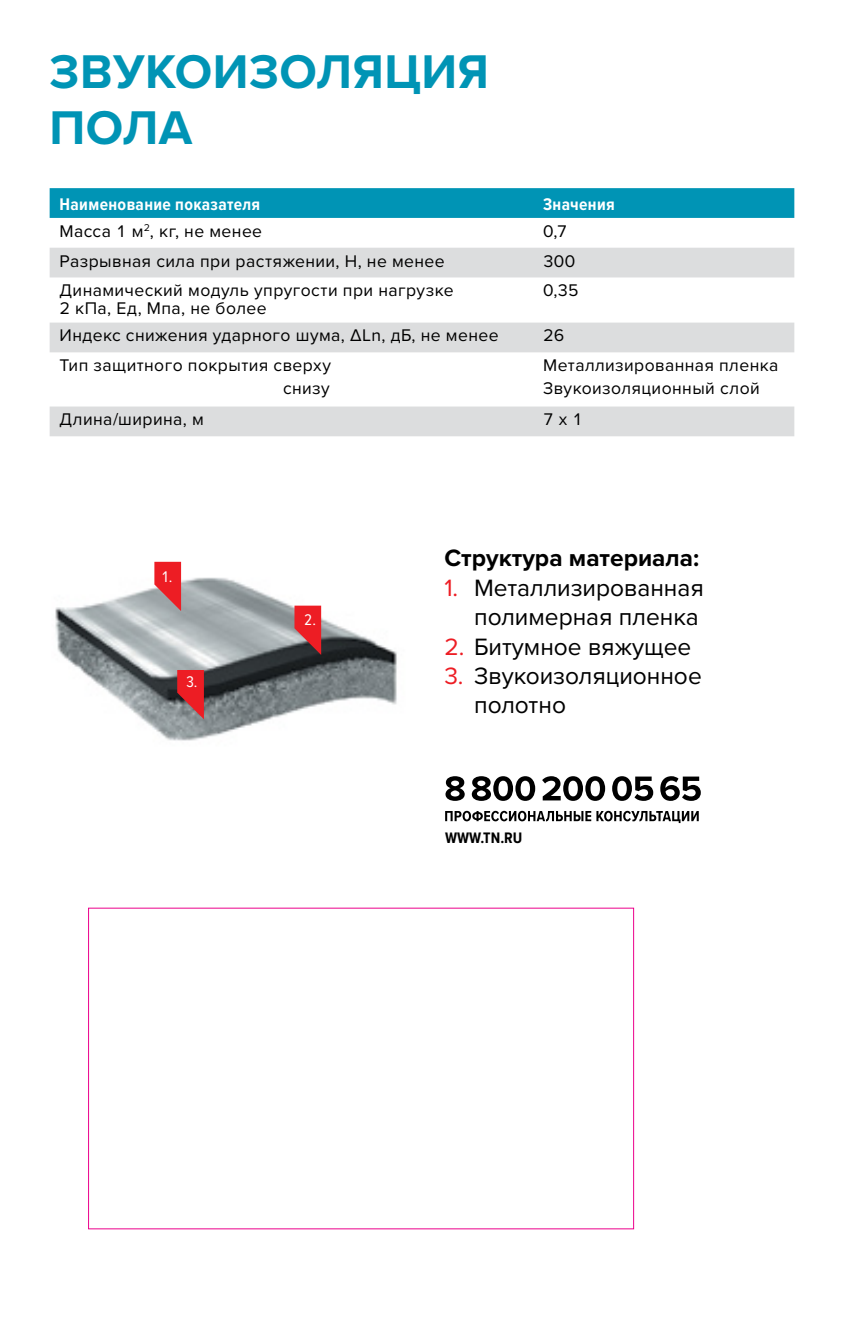
<style>
.page{position:relative;width:844px;height:1340px;background:#fff}
.page>*{position:absolute;margin:0;border:0;box-sizing:border-box;transform-origin:0 0}
.t1{font:700 49px/56px "Proxima Nova";letter-spacing:.01em;color:#0094b5}
.t2{font:24.5px/29.4px "Proxima Nova";color:#000;text-align:right}
.t3{font:700 24.5px "Proxima Nova";color:#000}
.t4{font:17.5px/22.4px "Proxima Nova";letter-spacing:.025em;color:#000}
.t5{font:700 17.5px "Proxima Nova Cond";letter-spacing:.02em;color:#fff}
.t6{font:16.1px "Proxima Nova Cond";color:#fff}
.t7{font:700 15.75px "Proxima Nova Cond";color:#000}
.s1{color:#ed1d24}
</style>
<div class="page">
<div style="left:50px;top:188px;width:744px;height:30px;background:#0094b5"></div>
<svg style="left:50px;top:248px;width:744px;height:188px"></svg>
<img style="left:55px;top:561px;width:342px;height:180px">
<svg style="left:154px;top:562px;width:27px;height:49px"></svg>
<svg style="left:177px;top:670px;width:27px;height:49px"></svg>
<svg style="left:294px;top:605px;width:27px;height:50px"></svg>
<svg style="left:445px;top:776px;width:19px;height:25px"></svg>
<svg style="left:471px;top:776px;width:64px;height:25px"></svg>
<svg style="left:542px;top:776px;width:63px;height:25px"></svg>
<svg style="left:612px;top:776px;width:41px;height:25px"></svg>
<svg style="left:660px;top:776px;width:40px;height:25px"></svg>
<svg style="left:445px;top:810px;width:253px;height:13px"></svg>
<h1 class="t1" style="left:50px;top:46px;width:441px">ЗВУКОИЗОЛЯЦИЯ<br>ПОЛА</h1>
<p class="t5" style="left:60px;top:194px;width:202px">Наименование показателя</p>
<p class="t5" style="left:543px;top:194px;width:73px">Значения</p>
<p class="t4" style="left:60px;top:220px;width:204px">Масса 1 м<sup>2</sup>, кг, не менее</p>
<p class="t4" style="left:543px;top:220px;width:26px">0,7</p>
<p class="t4" style="left:60px;top:250px;width:386px">Разрывная сила при растяжении, Н, не менее</p>
<p class="t4" style="left:543px;top:250px;width:34px">300</p>
<p class="t4" style="left:60px;top:282px;width:395px;line-height:17.5px">Динамический модуль упругости при нагрузке<br>2 кПа, Ед, Мпа, не более</p>
<p class="t4" style="left:543px;top:279px;width:37px">0,35</p>
<p class="t4" style="left:60px;top:325px;width:440px">Индекс снижения ударного шума, ΔLn, дБ, не менее</p>
<p class="t4" style="left:543px;top:325px;width:22px">26</p>
<p class="t4" style="left:60px;top:354px;width:273px;text-align:right">Тип защитного покрытия сверху снизу</p>
<p class="t4" style="left:543px;top:354px;width:236px">Металлизированная пленка<br>Звукоизоляционный слой</p>
<p class="t4" style="left:60px;top:408px;width:146px">Длина/ширина, м</p>
<p class="t4" style="left:543px;top:408px;width:41px">7 х 1</p>
<p class="t6" style="left:161px;top:566px;width:13px">1.</p>
<p class="t6" style="left:186px;top:672px;width:13px">3.</p>
<p class="t6" style="left:304px;top:610px;width:13px">2.</p>
<h2 class="t3" style="left:444px;top:543px;width:256px">Структура материала:</h2>
<h2 class="t2" style="left:444px;top:573px;width:261px"><span class="s1">1.</span> Металлизированная полимерная пленка</h2>
<h2 class="t2" style="left:444px;top:632px;width:248px"><span class="s1">2.</span> Битумное вяжущее</h2>
<h2 class="t2" style="left:474px;top:661px;width:229px;text-align:left;text-indent:-30px"><span class="s1">3.</span> Звукоизоляционное полотно</h2>
<p class="t7" style="left:445px;top:828px;width:79px">WWW.TN.RU</p>
</div>
